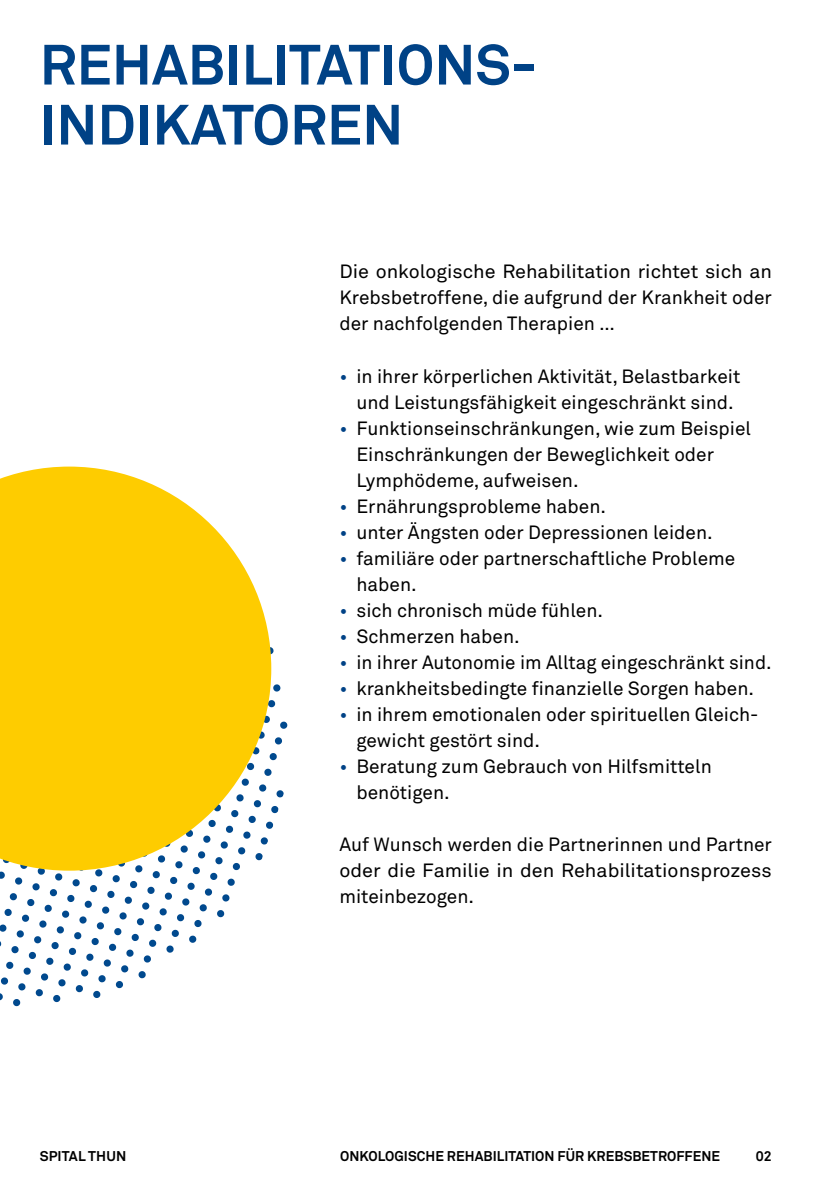
<style>
.page{position:relative;width:840px;height:1191px;background:#fff}
.page>*{position:absolute;margin:0;border:0;box-sizing:border-box;transform-origin:0 0}
.t1{font:700 56px/60px "Akkurat";color:#004286}
.t2{font:19px/26px "Akkurat";color:#000}
.t3{font:19px/26px "Akkurat";color:#000;text-align:justify;scale:1.04 1}
.t4{font:700 14px "Akkurat";letter-spacing:.005em;color:#000}
.s1{color:#004286}
</style>
<div class="page">
<svg style="left:271px;top:822px;width:2px;height:7px"></svg>
<svg style="left:227px;top:878px;width:8px;height:8px"></svg>
<svg style="left:210px;top:872px;width:8px;height:8px"></svg>
<svg style="left:192px;top:870px;width:8px;height:4px"></svg>
<svg style="left:222px;top:894px;width:8px;height:8px"></svg>
<svg style="left:204px;top:888px;width:8px;height:8px"></svg>
<svg style="left:187px;top:882px;width:8px;height:8px"></svg>
<svg style="left:170px;top:876px;width:8px;height:8px"></svg>
<svg style="left:152px;top:871px;width:8px;height:7px"></svg>
<svg style="left:135px;top:870px;width:8px;height:3px"></svg>
<svg style="left:217px;top:910px;width:7px;height:7px"></svg>
<svg style="left:199px;top:904px;width:8px;height:8px"></svg>
<svg style="left:182px;top:898px;width:8px;height:8px"></svg>
<svg style="left:164px;top:892px;width:8px;height:8px"></svg>
<svg style="left:147px;top:886px;width:8px;height:8px"></svg>
<svg style="left:130px;top:881px;width:7px;height:7px"></svg>
<svg style="left:112px;top:875px;width:8px;height:7px"></svg>
<svg style="left:95px;top:870px;width:8px;height:7px"></svg>
<svg style="left:194px;top:920px;width:8px;height:7px"></svg>
<svg style="left:177px;top:914px;width:7px;height:7px"></svg>
<svg style="left:159px;top:908px;width:8px;height:8px"></svg>
<svg style="left:142px;top:902px;width:8px;height:8px"></svg>
<svg style="left:124px;top:896px;width:8px;height:8px"></svg>
<svg style="left:107px;top:890px;width:8px;height:8px"></svg>
<svg style="left:90px;top:885px;width:7px;height:7px"></svg>
<svg style="left:72px;top:879px;width:8px;height:7px"></svg>
<svg style="left:55px;top:873px;width:8px;height:8px"></svg>
<svg style="left:37px;top:870px;width:8px;height:5px"></svg>
<svg style="left:189px;top:935px;width:8px;height:8px"></svg>
<svg style="left:171px;top:929px;width:8px;height:8px"></svg>
<svg style="left:154px;top:924px;width:8px;height:7px"></svg>
<svg style="left:136px;top:918px;width:8px;height:7px"></svg>
<svg style="left:119px;top:912px;width:8px;height:8px"></svg>
<svg style="left:102px;top:906px;width:8px;height:8px"></svg>
<svg style="left:84px;top:900px;width:8px;height:8px"></svg>
<svg style="left:67px;top:894px;width:8px;height:8px"></svg>
<svg style="left:49px;top:889px;width:8px;height:7px"></svg>
<svg style="left:32px;top:883px;width:8px;height:8px"></svg>
<svg style="left:15px;top:877px;width:8px;height:8px"></svg>
<svg style="left:0;top:871px;width:5px;height:8px"></svg>
<svg style="left:166px;top:945px;width:8px;height:8px"></svg>
<svg style="left:149px;top:939px;width:8px;height:8px"></svg>
<svg style="left:131px;top:933px;width:8px;height:8px"></svg>
<svg style="left:114px;top:928px;width:8px;height:7px"></svg>
<svg style="left:96px;top:922px;width:8px;height:8px"></svg>
<svg style="left:79px;top:916px;width:8px;height:8px"></svg>
<svg style="left:62px;top:910px;width:8px;height:8px"></svg>
<svg style="left:44px;top:904px;width:8px;height:8px"></svg>
<svg style="left:27px;top:899px;width:8px;height:7px"></svg>
<svg style="left:9px;top:893px;width:8px;height:7px"></svg>
<svg style="left:143px;top:955px;width:8px;height:8px"></svg>
<svg style="left:126px;top:949px;width:8px;height:8px"></svg>
<svg style="left:109px;top:943px;width:7px;height:8px"></svg>
<svg style="left:91px;top:938px;width:8px;height:7px"></svg>
<svg style="left:74px;top:932px;width:8px;height:7px"></svg>
<svg style="left:56px;top:926px;width:8px;height:8px"></svg>
<svg style="left:39px;top:920px;width:8px;height:8px"></svg>
<svg style="left:22px;top:914px;width:8px;height:8px"></svg>
<svg style="left:4px;top:908px;width:8px;height:8px"></svg>
<svg style="left:138px;top:971px;width:8px;height:7px"></svg>
<svg style="left:121px;top:965px;width:8px;height:8px"></svg>
<svg style="left:103px;top:959px;width:8px;height:8px"></svg>
<svg style="left:86px;top:953px;width:8px;height:8px"></svg>
<svg style="left:68px;top:947px;width:8px;height:8px"></svg>
<svg style="left:51px;top:942px;width:8px;height:7px"></svg>
<svg style="left:34px;top:936px;width:8px;height:7px"></svg>
<svg style="left:16px;top:930px;width:8px;height:8px"></svg>
<svg style="left:0;top:924px;width:7px;height:8px"></svg>
<svg style="left:115px;top:981px;width:8px;height:7px"></svg>
<svg style="left:98px;top:975px;width:8px;height:7px"></svg>
<svg style="left:81px;top:969px;width:8px;height:8px"></svg>
<svg style="left:63px;top:963px;width:8px;height:8px"></svg>
<svg style="left:46px;top:957px;width:8px;height:8px"></svg>
<svg style="left:28px;top:951px;width:8px;height:8px"></svg>
<svg style="left:11px;top:946px;width:8px;height:7px"></svg>
<svg style="left:93px;top:990px;width:8px;height:8px"></svg>
<svg style="left:75px;top:985px;width:8px;height:7px"></svg>
<svg style="left:58px;top:979px;width:8px;height:7px"></svg>
<svg style="left:41px;top:973px;width:8px;height:8px"></svg>
<svg style="left:23px;top:967px;width:8px;height:8px"></svg>
<svg style="left:6px;top:961px;width:8px;height:8px"></svg>
<svg style="left:53px;top:995px;width:8px;height:7px"></svg>
<svg style="left:35px;top:989px;width:8px;height:7px"></svg>
<svg style="left:18px;top:983px;width:8px;height:8px"></svg>
<svg style="left:0;top:977px;width:9px;height:8px"></svg>
<svg style="left:13px;top:999px;width:8px;height:7px"></svg>
<svg style="left:0;top:993px;width:3px;height:7px"></svg>
<svg style="left:273px;top:684px;width:8px;height:8px"></svg>
<svg style="left:271px;top:647px;width:3px;height:7px"></svg>
<svg style="left:271px;top:700px;width:4px;height:7px"></svg>
<svg style="left:280px;top:721px;width:7px;height:8px"></svg>
<svg style="left:274px;top:737px;width:8px;height:8px"></svg>
<svg style="left:271px;top:753px;width:6px;height:7px"></svg>
<svg style="left:276px;top:790px;width:8px;height:8px"></svg>
<svg style="left:271px;top:806px;width:8px;height:7px"></svg>
<svg style="left:0;top:466px;width:271px;height:404px;background:#fbd228"></svg>
<h1 class="t1" style="left:40px;top:34px;width:498px">REHABILITATIONS-<br>INDIKATOREN</h1>
<p class="t3" style="left:339px;top:258px;width:417px">Die onkologische Rehabilitation richtet sich an Krebsbetroffene, die aufgrund der Krankheit oder der nachfolgenden Therapien …</p>
<p class="t2" style="left:339px;top:362px;width:402px;text-align:center"><span class="s1">•</span> in ihrer körperlichen Aktivität, Belastbarkeit und Leistungsfähigkeit eingeschränkt sind.</p>
<p class="t2" style="left:356px;top:414px;width:396px;text-indent:-17px"><span class="s1">•</span> Funktionseinschränkungen, wie zum Beispiel<br>Einschränkungen der Beweglichkeit oder<br>Lymphödeme, aufweisen.</p>
<p class="t2" style="left:339px;top:492px;width:268px"><span class="s1">•</span> Ernährungsprobleme haben.</p>
<p class="t2" style="left:339px;top:518px;width:374px"><span class="s1">•</span> unter Ängsten oder Depressionen leiden.</p>
<p class="t2" style="left:356px;top:544px;width:380px;text-indent:-17px"><span class="s1">•</span> familiäre oder partnerschaftliche Probleme haben.</p>
<p class="t2" style="left:339px;top:596px;width:265px"><span class="s1">•</span> sich chronisch müde fühlen.</p>
<p class="t2" style="left:339px;top:622px;width:182px"><span class="s1">•</span> Schmerzen haben.</p>
<p class="t2" style="left:339px;top:648px;width:433px"><span class="s1">•</span> in ihrer Autonomie im Alltag eingeschränkt sind.</p>
<p class="t2" style="left:339px;top:674px;width:416px"><span class="s1">•</span> krankheitsbedingte finanzielle Sorgen haben.</p>
<p class="t2" style="left:356px;top:700px;width:403px;text-indent:-17px"><span class="s1">•</span> in ihrem emotionalen oder spirituellen Gleich&shy;gewicht gestört sind.</p>
<p class="t2" style="left:356px;top:752px;width:356px;text-indent:-17px"><span class="s1">•</span> Beratung zum Gebrauch von Hilfsmitteln benötigen.</p>
<p class="t2" style="left:339px;top:830px;width:434px;text-align:justify">Auf Wunsch werden die Partnerinnen und Partner oder die Familie in den Rehabilitationsprozess miteinbezogen.</p>
<p class="t4" style="left:40px;top:1147px;width:88px">SPITAL THUN</p>
<p class="t4" style="left:340px;top:1147px;width:381px">ONKOLOGISCHE REHABILITATION FÜR KREBSBETROFFENE</p>
<p class="t4" style="left:755px;top:1147px;width:18px">02</p>
</div>
